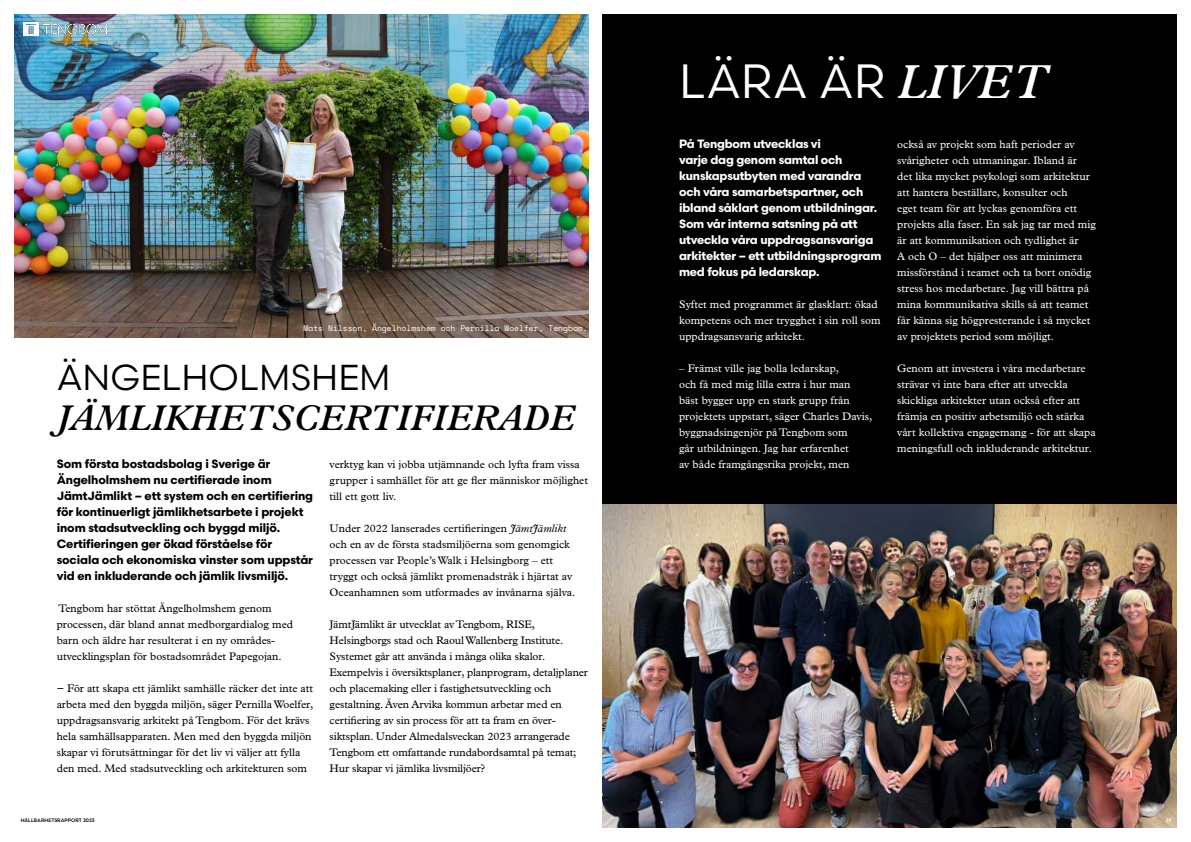
<style>
.page{position:relative;width:1191px;height:842px;background:#fff}
.page>*{position:absolute;margin:0;border:0;box-sizing:border-box;transform-origin:0 0}
.t1{font:48px "Tengbom Scandia";color:#fff}
.t2{font:italic 600 36px "Plantin Std";color:#000}
.t3{font:36px "Tengbom Scandia";color:#000}
.t4{font:700 12px/16px "Tengbom Scandia";letter-spacing:-.01em;color:#000}
.t5{font:700 12px/16px "Tengbom Scandia";letter-spacing:-.02em;color:#fff}
.t6{font:11px/16px "Plantin Std";color:#000}
.t7{font:11px/16px "Plantin Std";color:#fff}
.t8{font:8px "Space Mono";color:#fff}
.t9{font:500 5px "Tengbom Scandia";color:#000}
.t10{font:500 5px "Tengbom Scandia";color:#fff}
.s1{font-style:italic}
.s2{font-family:"Plantin Std";font-weight:600;font-style:italic}
</style>
<div class="page">
<div style="left:602px;top:14px;width:574px;height:814px;background:#000"></div>
<img style="left:14px;top:14px;width:574px;height:323px">
<img style="left:602px;top:505px;width:574px;height:323px">
<img style="left:24px;top:23px;width:82px;height:13px">
<p class="t8" style="left:304px;top:322px;width:285px">Mats Nilsson, Ängelholmshem och Pernilla Woelfer, Tengbom.</p>
<h2 class="t3" style="left:57px;top:355px;width:335px">ÄNGELHOLMSHEM</h2>
<h2 class="t2" style="left:57px;top:397px;width:520px">JÄMLIKHETSCERTIFIERADE</h2>
<p class="t4" style="left:57px;top:456px;width:258px">Som första bostadsbolag i Sverige är Ängelholmshem nu certifierade inom JämtJämlikt – ett system och en certifiering för kontinuerligt jämlikhetsarbete i projekt inom stadsutveckling och byggd miljö.<br>Certifieringen ger ökad förståelse för sociala och ekonomiska vinster som uppstår vid en inkluderande och jämlik livsmiljö.</p>
<p class="t6" style="left:57px;top:600px;width:238px">Tengbom har stöttat Ängelholmshem genom processen, där bland annat medborgardialog med barn och äldre har resulterat i en ny områdes&shy;utvecklingsplan för bostadsområdet Papegojan.</p>
<p class="t6" style="left:57px;top:680px;width:258px">− För att skapa ett jämlikt samhälle räcker det inte att arbeta med den byggda miljön, säger Pernilla Woelfer, uppdragsansvarig arkitekt på Tengbom. För det krävs hela samhällsapparaten. Men med den byggda miljön skapar vi förutsättningar för det liv vi väljer att fylla den med. Med stadsutveckling och arkitekturen som</p>
<p class="t6" style="left:330px;top:456px;width:260px">verktyg kan vi jobba utjämnande och lyfta fram vissa grupper i samhället för att ge fler människor möjlighet till ett gott liv.</p>
<p class="t6" style="left:330px;top:520px;width:247px">Under 2022 lanserades certifieringen <span class="s1">JämtJämlikt </span>och en av de första stadsmiljöerna som genomgick processen var People’s Walk i Helsingborg – ett tryggt och också jämlikt promenadstråk i hjärtat av Oceanhamnen som utformades av invånarna själva.</p>
<p class="t6" style="left:330px;top:616px;width:260px">JämtJämlikt är utvecklat av Tengbom, RISE, Helsingborgs stad och Raoul Wallenberg Institute.<br>Systemet går att använda i många olika skalor.<br>Exempelvis i översiktsplaner, planprogram, detaljplaner och placemaking eller i fastighetsutveckling och gestaltning. Även Arvika kommun arbetar med en certifiering av sin process för att ta fram en över&shy;siktsplan. Under Almedalsveckan 2023 arrangerade Tengbom ett omfattande rundabordsamtal på temat; Hur skapar vi jämlika livsmiljöer?</p>
<h1 class="t1" style="left:679px;top:51px;width:370px">LÄRA ÄR <span class="s2">LIVET</span></h1>
<p class="t5" style="left:679px;top:136px;width:204px">På Tengbom utvecklas vi<br>varje dag genom samtal och kunskapsutbyten med varandra och våra samarbetspartner, och ibland såklart genom utbildningar.<br>Som vår interna satsning på att utveckla våra uppdragsansvariga arkitekter – ett utbildningsprogram med fokus på ledarskap.</p>
<p class="t7" style="left:679px;top:296px;width:203px">Syftet med programmet är glasklart: ökad kompetens och mer trygghet i sin roll som uppdragsansvarig arkitekt.</p>
<p class="t7" style="left:679px;top:360px;width:195px">– Främst ville jag bolla ledarskap,<br>och få med mig lilla extra i hur man bäst bygger upp en stark grupp från projektets uppstart, säger Charles Davis, byggnadsingenjör på Tengbom som<br>går utbildningen. Jag har erfarenhet<br>av både framgångsrika projekt, men</p>
<p class="t7" style="left:897px;top:136px;width:200px">också av projekt som haft perioder av svårigheter och utmaningar. Ibland är<br>det lika mycket psykologi som arkitektur att hantera beställare, konsulter och<br>eget team för att lyckas genomföra ett projekts alla faser. En sak jag tar med mig är att kommunikation och tydlighet är<br>A och O – det hjälper oss att minimera missförstånd i teamet och ta bort onödig stress hos medarbetare. Jag vill bättra på mina kommunikativa skills så att teamet får känna sig högpresterande i så mycket av projektets period som möjligt.</p>
<p class="t7" style="left:897px;top:360px;width:200px">Genom att investera i våra medarbetare strävar vi inte bara efter att utveckla skickliga arkitekter utan också efter att främja en positiv arbetsmiljö och stärka vårt kollektiva engagemang - för att skapa meningsfull och inkluderande arkitektur.</p>
<p class="t9" style="left:21px;top:817px;width:76px">HÅLLBARHETSRAPPORT 2023</p>
<p class="t10" style="left:1165px;top:817px;width:7px">39</p>
</div>
